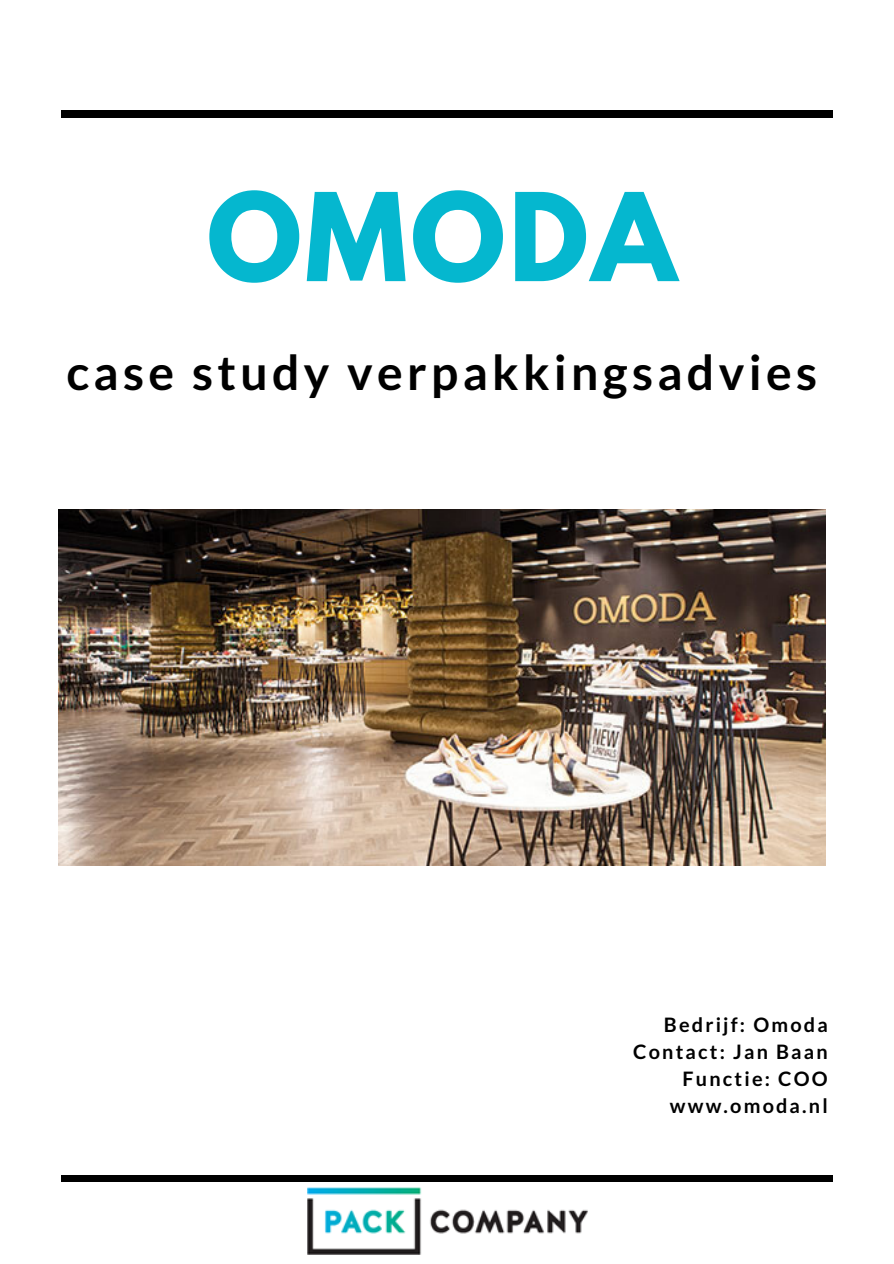
<style>
.page{position:relative;width:894px;height:1264px;background:#fff}
.page>*{position:absolute;margin:0;border:0;box-sizing:border-box;transform-origin:0 0}
.t1{font:700 108.15px "League Spartan";letter-spacing:.03em;color:#05b7cf}
.t2{font:700 48px "Lato";letter-spacing:.09em;color:#000}
.t3{font:700 19.8px/27px "Lato";letter-spacing:.11em;color:#000;text-align:right}
</style>
<div class="page">
<div style="left:61px;top:110px;width:771px;height:7px;background:#000"></div>
<div style="left:61px;top:1175px;width:771px;height:6px;background:#000"></div>
<img style="left:58px;top:509px;width:767px;height:356px">
<img style="left:308px;top:1187px;width:280px;height:67px">
<h1 class="t1" style="left:207px;top:184px;width:471px">OMODA</h1>
<h2 class="t2" style="left:66px;top:343px;width:752px">case study verpakkingsadvies</h2>
<p class="t3" style="left:633px;top:1010px;width:196px">Bedrijf: Omoda<br>Contact: Jan Baan<br>Functie: COO www.omoda.nl</p>
</div>
